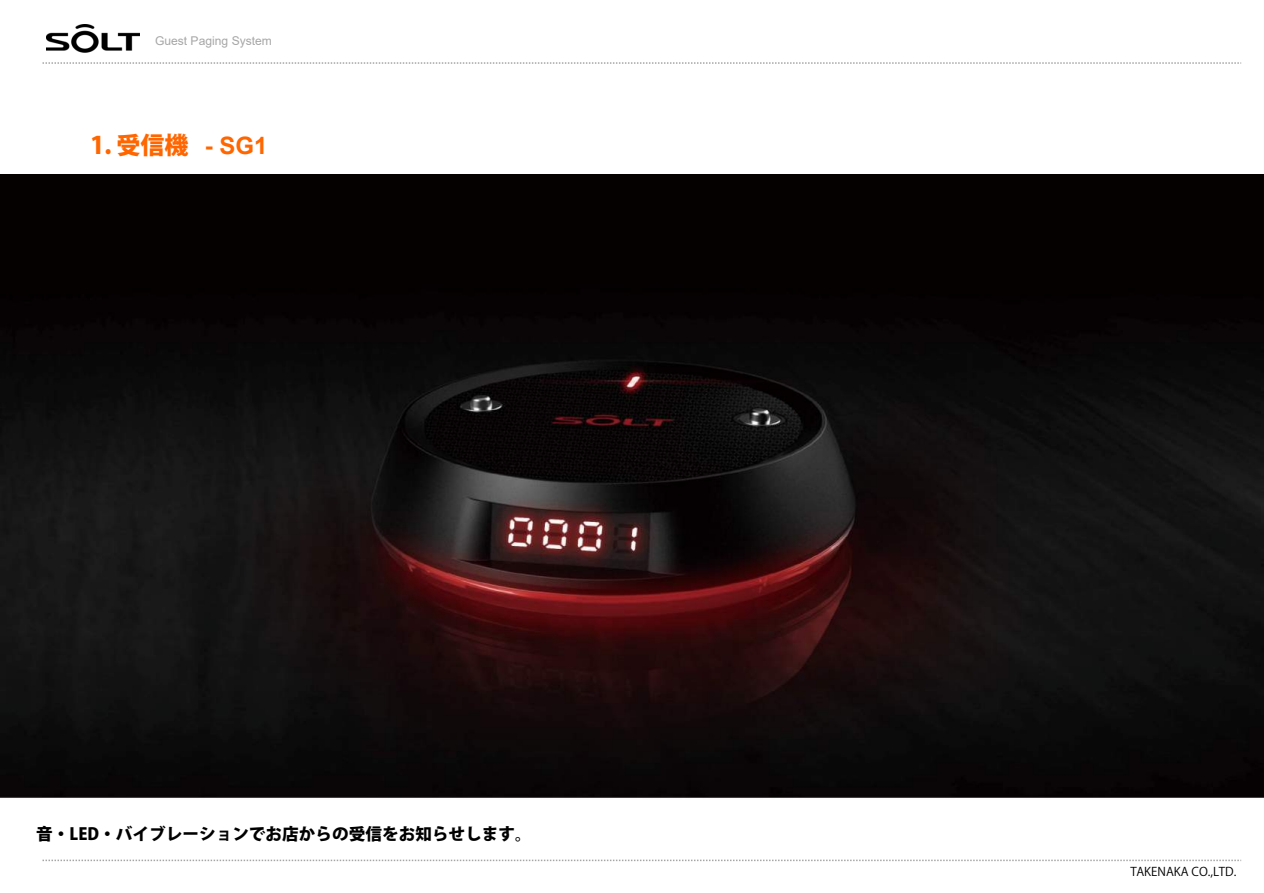
<style>
.page{position:relative;width:1264px;height:893px;background:#fff}
.page>*{position:absolute;margin:0;border:0;box-sizing:border-box;transform-origin:0 0}
.t1{font:800 24px "Koz Go Pr 6 N";color:#f60}
.t2{font:800 16.5px "Koz Go Pr 6 N";letter-spacing:.005em;color:#000}
.t3{font:12px "Arial";color:#a6a6a6}
.t4{font:12px "Koz Go Pr 6 N";color:#000}
.s1{font-family:"Arial";font-weight:700}
</style>
<div class="page">
<img style="left:46px;top:24px;width:94px;height:29px">
<svg style="left:42px;top:62px;width:1197px;height:2px"></svg>
<svg style="left:42px;top:860px;width:1197px;height:1px"></svg>
<img style="left:0;top:175px;width:1263px;height:623px">
<p class="t3" style="left:155px;top:32px;width:118px">Guest Paging System</p>
<h1 class="t1" style="left:91px;top:131px;width:178px">1. 受信機 <span class="s1">- SG1</span></h1>
<p class="t2" style="left:36px;top:825px;width:497px">音・LED・バイブレーションでお店からの受信をお知らせします。</p>
<p class="t4" style="left:1130px;top:865px;width:107px">TAKENAKA CO.,LTD.</p>
</div>
